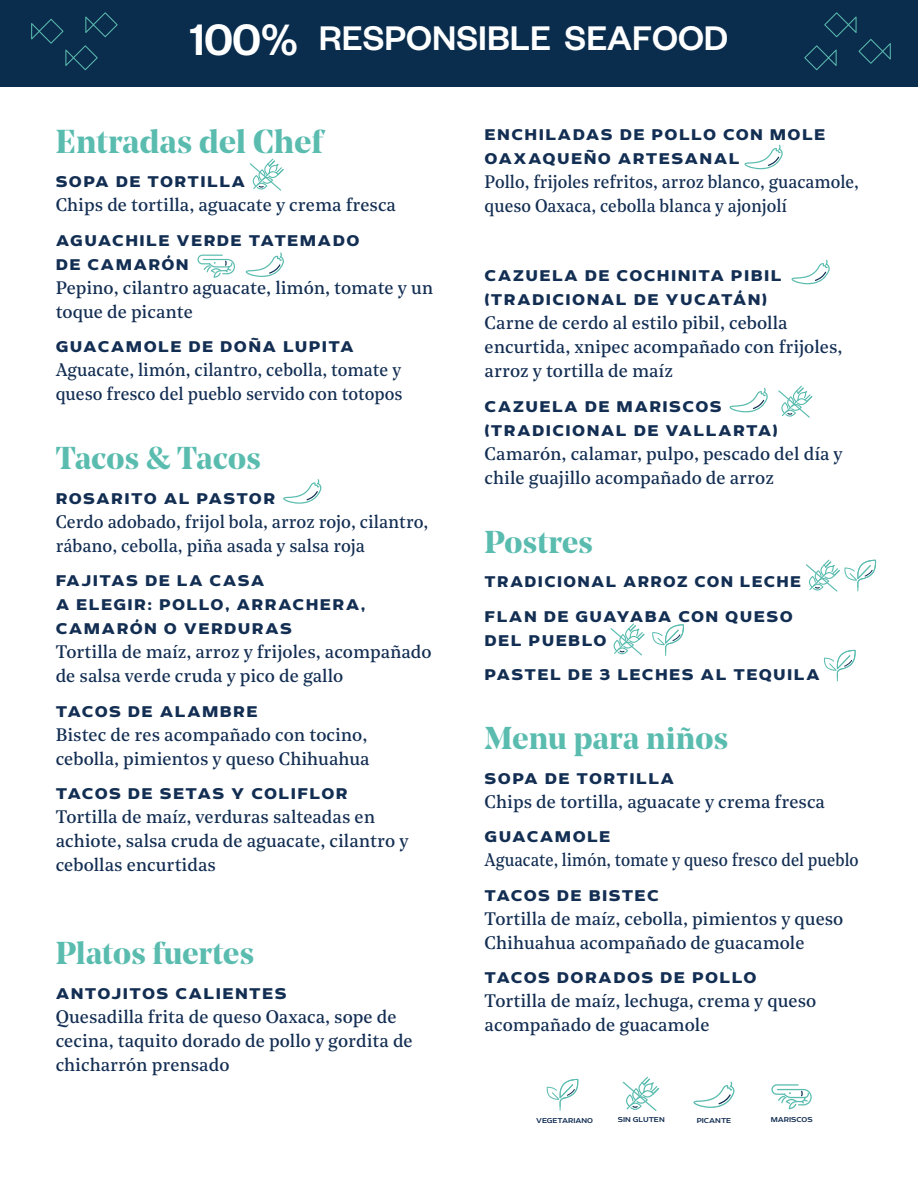
<style>
.page{position:relative;width:918px;height:1188px;background:#fff}
.page>*{position:absolute;margin:0;border:0;box-sizing:border-box;transform-origin:0 0}
.t1{font:500 37.5px "Founders Grotesk";color:#fff}
.t2{font:700 33px "Noe Display";letter-spacing:.01em;color:#5abcaf}
.t3{font:700 31.5px "Noe Display";letter-spacing:.01em;color:#5abcaf}
.t4{font:18px/24px "Noe Text";color:#132e53}
.t5{font:900 18px/24px "Echoes Sans";letter-spacing:.075em;color:#132e53}
.t6{font:18px/24px "Noe Text";color:#132e53;scale:.95 1}
.t7{font:18px/24px "Noe Text";color:#132e53;scale:.96 1}
.t8{font:18px "Noe Text";color:#132e53;scale:.9 1}
.t9{font:500 8.25px "Echoes Sans";color:#132e53}
.s1{font-size:48.3px}
</style>
<div class="page">
<svg style="left:547px;top:1079px;width:32px;height:32px"></svg>
<svg style="left:771px;top:1084px;width:41px;height:25px"></svg>
<svg style="left:623px;top:1077px;width:36px;height:34px"></svg>
<svg style="left:693px;top:1081px;width:42px;height:27px"></svg>
<svg style="left:250px;top:159px;width:34px;height:32px"></svg>
<svg style="left:283px;top:479px;width:39px;height:25px"></svg>
<svg style="left:744px;top:145px;width:39px;height:24px"></svg>
<svg style="left:791px;top:260px;width:39px;height:24px"></svg>
<svg style="left:198px;top:255px;width:37px;height:23px"></svg>
<svg style="left:245px;top:252px;width:39px;height:25px"></svg>
<svg style="left:778px;top:386px;width:34px;height:32px"></svg>
<svg style="left:729px;top:388px;width:39px;height:24px"></svg>
<svg style="left:806px;top:560px;width:70px;height:32px"></svg>
<svg style="left:610px;top:623px;width:34px;height:32px"></svg>
<svg style="left:652px;top:624px;width:32px;height:32px"></svg>
<svg style="left:824px;top:650px;width:32px;height:31px"></svg>
<div style="left:0;top:0;width:918px;height:86px;background:#0a2d4e"></div>
<svg style="left:31px;top:12px;width:87px;height:58px"></svg>
<svg style="left:804px;top:12px;width:87px;height:58px"></svg>
<h1 class="t1" style="left:190px;top:15px;width:540px"><span class="s1">100%</span> RESPONSIBLE SEAFOOD</h1>
<h2 class="t2" style="left:56px;top:120px;width:269px">Entradas del Chef</h2>
<p class="t5" style="left:56px;top:170px;width:191px">SOPA DE TORTILLA</p>
<p class="t4" style="left:56px;top:192px;width:342px">Chips de tortilla, aguacate y crema fresca</p>
<p class="t5" style="left:56px;top:228px;width:305px">AGUACHILE VERDE TATEMADO<br>DE CAMARÓN</p>
<p class="t4" style="left:56px;top:274px;width:379px">Pepino, cilantro aguacate, limón, tomate y un toque de picante</p>
<p class="t5" style="left:56px;top:335px;width:300px">GUACAMOLE DE DOÑA LUPITA</p>
<p class="t7" style="left:56px;top:357px;width:363px">Aguacate, limón, cilantro, cebolla, tomate y queso fresco del pueblo servido con totopos</p>
<h3 class="t3" style="left:56px;top:438px;width:207px">Tacos &amp; Tacos</h3>
<p class="t5" style="left:56px;top:486px;width:221px">ROSARITO AL PASTOR</p>
<p class="t4" style="left:56px;top:508px;width:374px">Cerdo adobado, frijol bola, arroz rojo, cilantro, rábano, cebolla, piña asada y salsa roja</p>
<p class="t5" style="left:56px;top:569px;width:311px">FAJITAS DE LA CASA<br>A ELEGIR: POLLO, ARRACHERA,<br>CAMARÓN O VERDURAS</p>
<p class="t4" style="left:56px;top:639px;width:378px">Tortilla de maíz, arroz y frijoles, acompañado de salsa verde cruda y pico de gallo</p>
<p class="t5" style="left:56px;top:699px;width:204px">TACOS DE ALAMBRE</p>
<p class="t4" style="left:56px;top:721px;width:315px">Bistec de res acompañado con tocino, cebolla, pimientos y queso Chihuahua</p>
<p class="t5" style="left:56px;top:782px;width:293px">TACOS DE SETAS Y COLIFLOR</p>
<p class="t4" style="left:56px;top:804px;width:354px">Tortilla de maíz, verduras salteadas en achiote, salsa cruda de aguacate, cilantro y cebollas encurtidas</p>
<h3 class="t3" style="left:56px;top:933px;width:200px">Platos fuertes</h3>
<p class="t5" style="left:56px;top:981px;width:233px">ANTOJITOS CALIENTES</p>
<p class="t4" style="left:56px;top:1003px;width:359px">Quesadilla frita de queso Oaxaca, sope de cecina, taquito dorado de pollo y gordita de chicharrón prensado</p>
<p class="t5" style="left:485px;top:123px;width:342px">ENCHILADAS DE POLLO CON MOLE<br>OAXAQUEÑO ARTESANAL</p>
<p class="t6" style="left:485px;top:169px;width:396px">Pollo, frijoles refritos, arroz blanco, guacamole, queso Oaxaca, cebolla blanca y ajonjolí</p>
<p class="t5" style="left:485px;top:264px;width:298px">CAZUELA DE COCHINITA PIBIL (TRADICIONAL DE YUCATÁN)</p>
<p class="t4" style="left:485px;top:310px;width:359px">Carne de cerdo al estilo pibil, cebolla encurtida, xnipec acompañado con frijoles, arroz y tortilla de maíz</p>
<p class="t5" style="left:485px;top:394px;width:295px">CAZUELA DE MARISCOS (TRADICIONAL DE VALLARTA)</p>
<p class="t4" style="left:485px;top:440px;width:360px">Camarón, calamar, pulpo, pescado del día y chile guajillo acompañado de arroz</p>
<h3 class="t3" style="left:485px;top:521px;width:110px">Postres</h3>
<p class="t5" style="left:485px;top:565px;width:318px;line-height:34.5px">TRADICIONAL ARROZ CON LECHE<br>FLAN DE GUAYABA CON QUESO</p>
<p class="t5" style="left:485px;top:623px;width:337px;line-height:34.5px">DEL PUEBLO<br>PASTEL DE 3 LECHES AL TEQUILA</p>
<h3 class="t3" style="left:485px;top:718px;width:245px">Menu para niños</h3>
<p class="t5" style="left:485px;top:767px;width:191px">SOPA DE TORTILLA</p>
<p class="t4" style="left:485px;top:788px;width:342px">Chips de tortilla, aguacate y crema fresca</p>
<p class="t5" style="left:485px;top:825px;width:127px">GUACAMOLE</p>
<p class="t8" style="left:485px;top:847px;width:417px">Aguacate, limón, tomate y queso fresco del pueblo</p>
<p class="t5" style="left:485px;top:884px;width:176px">TACOS DE BISTEC</p>
<p class="t4" style="left:485px;top:905px;width:360px">Tortilla de maíz, cebolla, pimientos y queso<br>Chihuahua acompañado de guacamole</p>
<p class="t5" style="left:485px;top:966px;width:274px">TACOS DORADOS DE POLLO</p>
<p class="t4" style="left:485px;top:988px;width:333px">Tortilla de maíz, lechuga, crema y queso acompañado de guacamole</p>
<p class="t9" style="left:536px;top:1116px;width:59px">VEGETARIANO</p>
<p class="t9" style="left:618px;top:1115px;width:48px">SIN GLUTEN</p>
<p class="t9" style="left:697px;top:1115px;width:36px">PICANTE</p>
<p class="t9" style="left:771px;top:1115px;width:43px">MARISCOS</p>
</div>
